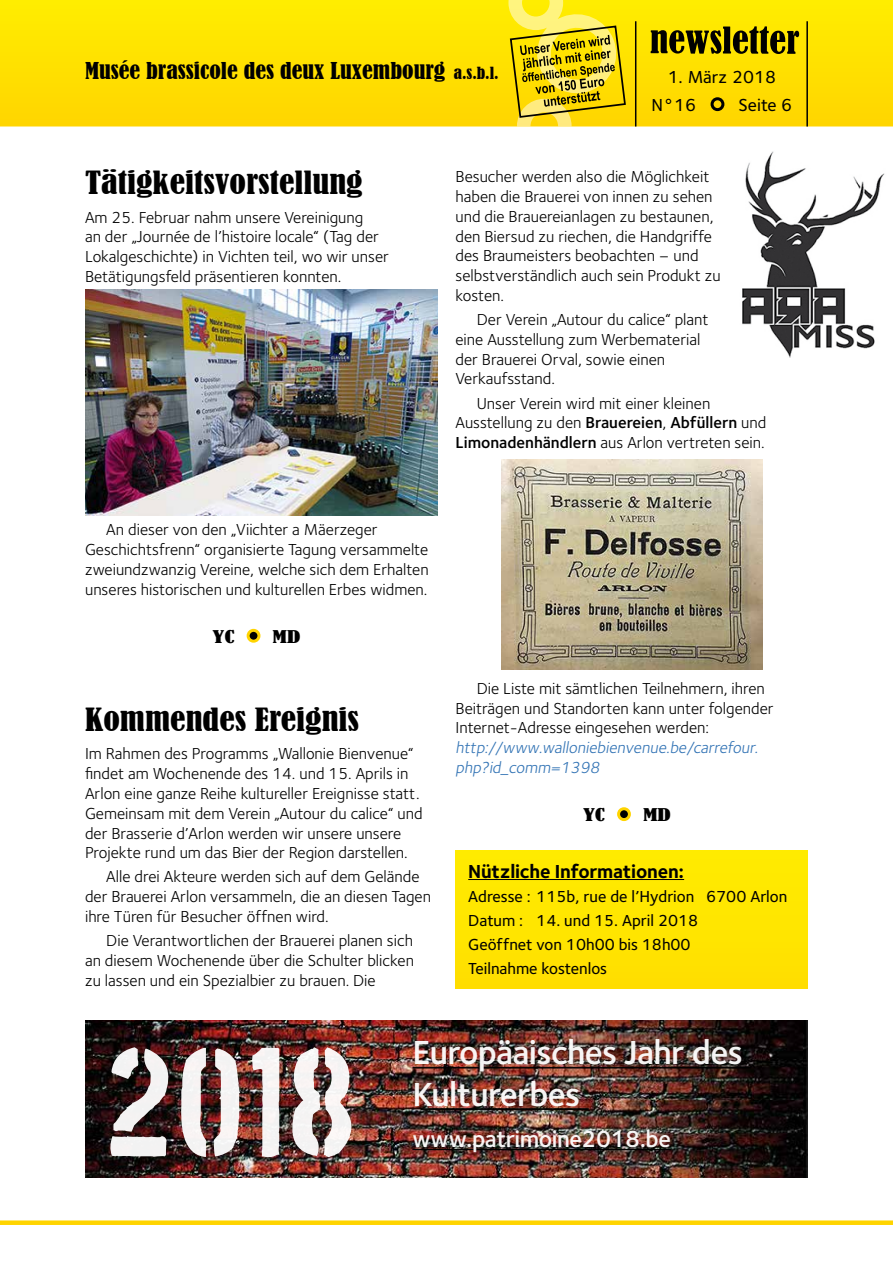
<style>
.page{position:relative;width:893px;height:1263px;background:#fff}
.page>*{position:absolute;margin:0;border:0;box-sizing:border-box;transform-origin:0 0}
.t1{font:34.5px/41.4px "Foundry Sterling Demi CE";letter-spacing:-.02em;color:#fff}
.t2{font:condensed 30px "Bernard";color:#000;scale:1.15 1}
.t3{font:24px "Foundry Sterling Demi CE";letter-spacing:-.02em;color:#fff}
.t4{font:condensed 21.75px "Bernard";color:#000;scale:1.1 1}
.t5{font:19.5px "Foundry Sterling Bold CE";letter-spacing:-.01em;color:#000}
.t6{font:18px/28.5px "Foundry Sterling Medium CE";color:#000}
.t7{font:16.5px/19.8px "Foundry Sterling Book CE";color:#000}
.t8{font:16.5px/24px "Foundry Sterling Medium CE";color:#000}
.t9{font:italic 16.5px/19.8px "Foundry Sterling Book CE";color:#3374b5}
.t10{font:condensed 16.5px "Bernard";color:#000;scale:1.5 1}
.s1{font-size:15.75px}
.s2{font-family:"Foundry Sterling Demi CE"}
</style>
<div class="page">
<svg style="left:0;top:0;width:893px;height:126px;background:#fee100"></svg>
<svg style="left:651px;top:26px;width:148px;height:28px;background:#7d7000"></svg>
<div style="left:712px;top:99px;width:11px;height:11px;background:#ffd400;border-radius:50%"></div>
<div style="left:711px;top:97px;width:13px;height:14px;border:3px solid #000;border-radius:50%"></div>
<div style="left:0;top:1220px;width:893px;height:5px;background:#ffd400"></div>
<hr style="left:806px;top:21px;width:2px;height:105px;background:#000">
<svg style="left:453px;top:66px;width:46px;height:14px"></svg>
<svg style="left:508px;top:0;width:129px;height:126px;background:#dbc41e"></svg>
<img style="left:85px;top:1020px;width:723px;height:158px">
<img style="left:110px;top:1047px;width:243px;height:110px">
<hr style="left:412px;top:1067px;width:339px;height:1px;background:#000">
<hr style="left:421px;top:1108px;width:168px;height:2px;background:#000">
<hr style="left:412px;top:1149px;width:259px;height:1px;background:#000">
<img style="left:85px;top:290px;width:352px;height:225px">
<div style="left:248px;top:630px;width:11px;height:11px;background:#000;border-radius:50%"></div>
<div style="left:247px;top:629px;width:13px;height:14px;border:3px solid #ffd400;border-radius:50%"></div>
<img style="left:501px;top:460px;width:261px;height:210px">
<div style="left:619px;top:809px;width:10px;height:10px;background:#000;border-radius:50%"></div>
<div style="left:617px;top:807px;width:14px;height:14px;border:3px solid #ffd400;border-radius:50%"></div>
<div style="left:455px;top:850px;width:353px;height:138px;background:#ffe600"></div>
<hr style="left:468px;top:879px;width:216px;height:1px;background:#000">
<img style="left:742px;top:151px;width:143px;height:206px">
<h3 class="t4" style="left:85px;top:58px;width:378px">Musée brassicole des deux Luxembourg <span class="s1">a.s.b.l.</span></h3>
<p class="t6" style="left:651px;top:63px;width:126px;text-indent:16px">1. März 2018<br>N°16</p>
<p class="t6" style="left:738px;top:91px;width:55px">Seite 6</p>
<h2 class="t2" style="left:85px;top:165px;width:243px">Tätigkeitsvorstellung</h2>
<p class="t7" style="left:85px;top:207px;width:305px">Am 25. Februar nahm unsere Vereinigung<br>an der „Journée de l’histoire locale“ (Tag der Lokalgeschichte) in Vichten teil, wo wir unser Betätigungsfeld präsentieren konnten.</p>
<p class="t7" style="left:455px;top:167px;width:267px">Besucher werden also die Möglichkeit haben die Brauerei von innen zu sehen und die Brauereianlagen zu bestaunen, den Biersud zu riechen, die Handgriffe des Braumeisters beobachten – und selbstverständlich auch sein Produkt zu kosten.</p>
<p class="t7" style="left:455px;top:310px;width:255px;text-indent:21px">Der Verein „Autour du calice“ plant eine Ausstellung zum Werbematerial der Brauerei Orval, sowie einen<br>Verkaufsstand.</p>
<p class="t7" style="left:455px;top:393px;width:312px;text-indent:21px">Unser Verein wird mit einer kleinen<br>Ausstellung zu den <span class="s2">Brauereien</span>, <span class="s2">Abfüllern</span> und<br><span class="s2">Limonadenhändlern</span> aus Arlon vertreten sein.</p>
<p class="t7" style="left:85px;top:520px;width:345px;text-indent:21px">An dieser von den „Viichter a Mäerzeger Geschichtsfrenn“ organisierte Tagung versammelte zweiundzwanzig Vereine, welche sich dem Erhalten unseres historischen und kulturellen Erbes widmen.</p>
<p class="t10" style="left:213px;top:627px;width:16px">YC</p>
<p class="t10" style="left:273px;top:627px;width:20px">MD</p>
<h2 class="t2" style="left:85px;top:702px;width:240px">Kommendes Ereignis</h2>
<p class="t7" style="left:85px;top:744px;width:339px">Im Rahmen des Programms „Wallonie Bienvenue“ findet am Wochenende des 14. und 15. Aprils in Arlon eine ganze Reihe kultureller Ereignisse statt.<br>Gemeinsam mit dem Verein „Autour du calice“ und der Brasserie d’Arlon werden wir unsere unsere Projekte rund um das Bier der Region darstellen.</p>
<p class="t7" style="left:85px;top:867px;width:348px;text-indent:21px">Alle drei Akteure werden sich auf dem Gelände der Brauerei Arlon versammeln, die an diesen Tagen ihre Türen für Besucher öffnen wird.</p>
<p class="t7" style="left:85px;top:931px;width:330px;text-align:justify;text-indent:21px">Die Verantwortlichen der Brauerei planen sich an diesem Wochenende über die Schulter blicken zu lassen und ein Spezialbier zu brauen. Die</p>
<p class="t7" style="left:455px;top:678px;width:320px;text-indent:21px">Die Liste mit sämtlichen Teilnehmern, ihren<br>Beiträgen und Standorten kann unter folgender<br>Internet-Adresse eingesehen werden:</p>
<p class="t9" style="left:455px;top:738px;width:307px">http://www.walloniebienvenue.be/carrefour. php?id_comm=1398</p>
<p class="t10" style="left:583px;top:805px;width:16px">YC</p>
<p class="t10" style="left:643px;top:805px;width:20px">MD</p>
<p class="t5" style="left:468px;top:859px;width:217px">Nützliche Informationen:</p>
<p class="t8" style="left:468px;top:884px;width:321px">Adresse : 115b, rue de l’Hydrion 6700 Arlon<br>Datum : 14. und 15. April 2018<br>Geöffnet von 10h00 bis 18h00<br>Teilnahme kostenlos</p>
<h1 class="t1" style="left:412px;top:1033px;width:332px">Europäaisches Jahr des<br>Kulturerbes</h1>
<h3 class="t3" style="left:412px;top:1125px;width:260px">www.patrimoine2018.be</h3>
</div>
